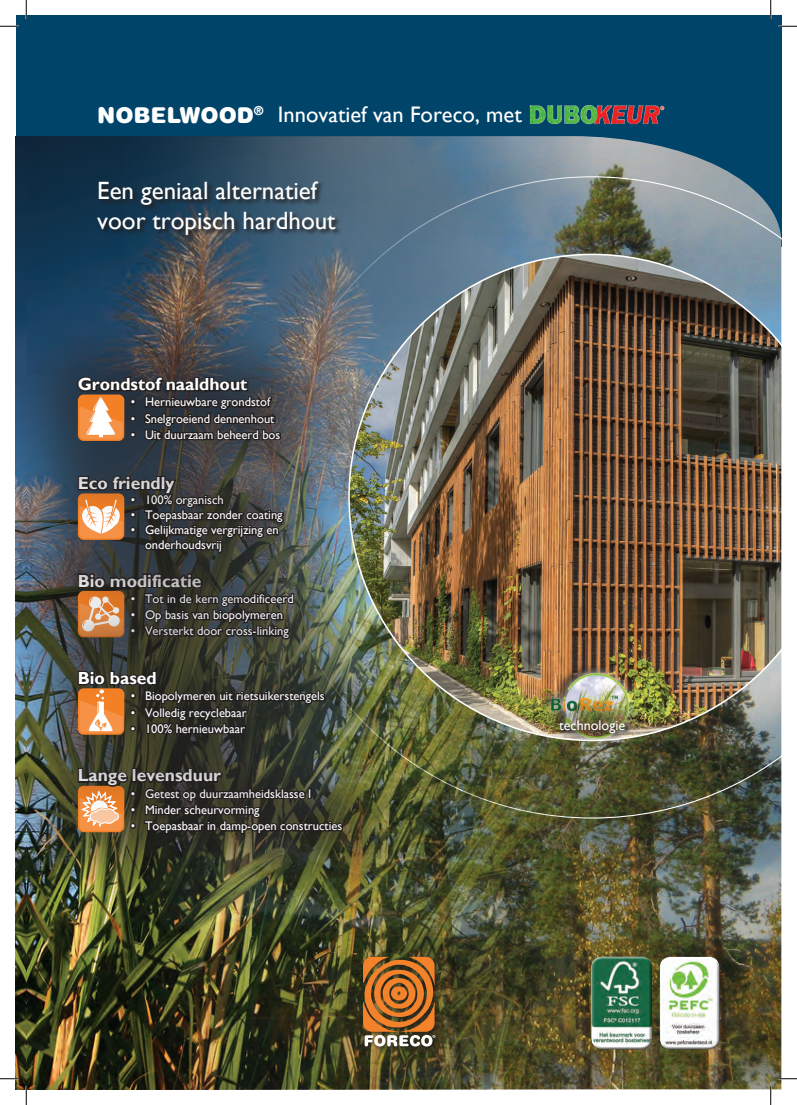
<style>
.page{position:relative;width:797px;height:1105px;background:#fff}
.page>*{position:absolute;margin:0;border:0;box-sizing:border-box;transform-origin:0 0}
.t1{font:25px/30px "Gill Sans";color:#fff}
.t2{font:22.5px "Gill Sans";color:#fff}
.t3{font:900 21.88px "Helvetica Rounded";color:#fff}
.t4{font:700 17.5px "Gill Sans";color:#fff}
.t5{font:14px "Gill Sans";color:#fff}
.t6{font:12.5px/15px "Gill Sans";color:#fff}
</style>
<div class="page">
<div style="left:16px;top:16px;width:765px;height:231px;background:#00446a"></div>
<img style="left:591px;top:136px;width:190px;height:953px">
<img style="left:26px;top:136px;width:565px;height:953px">
<img style="left:271px;top:176px;width:510px;height:642px">
<img style="left:16px;top:136px;width:10px;height:953px">
<div style="left:361px;top:955px;width:79px;height:97px;background:#231f20;opacity:.75"></div>
<svg style="left:363px;top:957px;width:72px;height:89px;background:#af6f36"></svg>
<img style="left:348px;top:254px;width:433px;height:487px">
<svg style="left:98px;top:181px;width:245px;height:60px;background:#2c4557"></svg>
<div style="left:16px;top:686px;width:408px;height:231px;background:#231f20;opacity:.75"></div>
<svg style="left:76px;top:818px;width:269px;height:17px;background:#4b3e2c"></svg>
<div style="left:16px;top:587px;width:390px;height:231px;background:#231f20;opacity:.75"></div>
<svg style="left:76px;top:668px;width:251px;height:69px;background:#483e2f"></svg>
<div style="left:16px;top:392px;width:349px;height:243px;background:#231f20;opacity:.75"></div>
<svg style="left:76px;top:525px;width:210px;height:30px;background:#463f37"></svg>
<div style="left:16px;top:294px;width:346px;height:231px;background:#231f20;opacity:.75"></div>
<svg style="left:76px;top:376px;width:207px;height:66px;background:#4b403b"></svg>
<img style="left:529px;top:105px;width:136px;height:20px">
<div style="left:537px;top:663px;width:91px;height:78px;background:#231f20;opacity:.75"></div>
<div style="left:543px;top:665px;width:93px;height:81px;background:#fff;opacity:.75"></div>
<img style="left:550px;top:673px;width:79px;height:66px">
<div style="left:589px;top:955px;width:63px;height:91px;background:#fff;opacity:.75"></div>
<div style="left:589px;top:959px;width:63px;height:91px;background:#231f20;opacity:.75"></div>
<div style="left:657px;top:954px;width:63px;height:92px;background:#fff;opacity:.75"></div>
<div style="left:658px;top:959px;width:62px;height:90px;background:#231f20;opacity:.75"></div>
<img style="left:538px;top:700px;width:108px;height:41px;border-radius:50%">
<svg style="left:559px;top:720px;width:73px;height:20px"></svg>
<svg style="left:0;top:25px;width:19px;height:2px"></svg>
<svg style="left:778px;top:25px;width:19px;height:2px"></svg>
<svg style="left:0;top:1078px;width:19px;height:1px"></svg>
<svg style="left:778px;top:1078px;width:19px;height:1px"></svg>
<svg style="left:25px;top:0;width:2px;height:19px"></svg>
<svg style="left:25px;top:1086px;width:2px;height:19px"></svg>
<svg style="left:770px;top:0;width:1px;height:19px"></svg>
<svg style="left:770px;top:1086px;width:1px;height:19px"></svg>
<h3 class="t3" style="left:97px;top:101px;width:168px">NOBELWOOD<sup>®</sup></h3>
<h2 class="t2" style="left:278px;top:102px;width:245px">Innovatief van Foreco, met</h2>
<h1 class="t1" style="left:97px;top:176px;width:240px">Een geniaal alternatief voor tropisch hardhout</h1>
<h3 class="t4" style="left:78px;top:374px;width:171px">Grondstof naaldhout</h3>
<p class="t6" style="left:131px;top:395px;width:141px">• Hernieuwbare grondstof</p>
<p class="t6" style="left:131px;top:411px;width:145px">• Snelgroeiend dennenhout</p>
<p class="t6" style="left:131px;top:427px;width:151px">• Uit duurzaam beheerd bos</p>
<h3 class="t4" style="left:78px;top:473px;width:98px">Eco friendly</h3>
<p class="t6" style="left:131px;top:493px;width:94px">• 100% organisch</p>
<p class="t6" style="left:131px;top:508px;width:153px">• Toepasbaar zonder coating</p>
<p class="t6" style="left:145px;top:523px;width:135px;text-indent:-14px">• Gelijkmatige vergrijzing en onderhoudsvrij</p>
<h3 class="t4" style="left:78px;top:570px;width:125px">Bio modificatie</h3>
<p class="t6" style="left:131px;top:591px;width:164px">• Tot in de kern gemodificeerd</p>
<p class="t6" style="left:131px;top:608px;width:154px">• Op basis van biopolymeren</p>
<p class="t6" style="left:131px;top:624px;width:159px">• Versterkt door cross-linking</p>
<h3 class="t4" style="left:78px;top:668px;width:81px">Bio based</h3>
<p class="t6" style="left:131px;top:689px;width:195px">• Biopolymeren uit rietsuikerstengels</p>
<p class="t6" style="left:131px;top:705px;width:117px">• Volledig recyclebaar</p>
<p class="t6" style="left:131px;top:721px;width:116px">• 100% hernieuwbaar</p>
<h3 class="t4" style="left:78px;top:765px;width:145px">Lange levensduur</h3>
<p class="t6" style="left:131px;top:786px;width:182px">• Getest op duurzaamheidsklasse I</p>
<p class="t6" style="left:131px;top:802px;width:130px">• Minder scheurvorming</p>
<p class="t6" style="left:131px;top:819px;width:213px">• Toepasbaar in damp-open constructies</p>
<p class="t5" style="left:559px;top:717px;width:68px">technologie</p>
</div>
